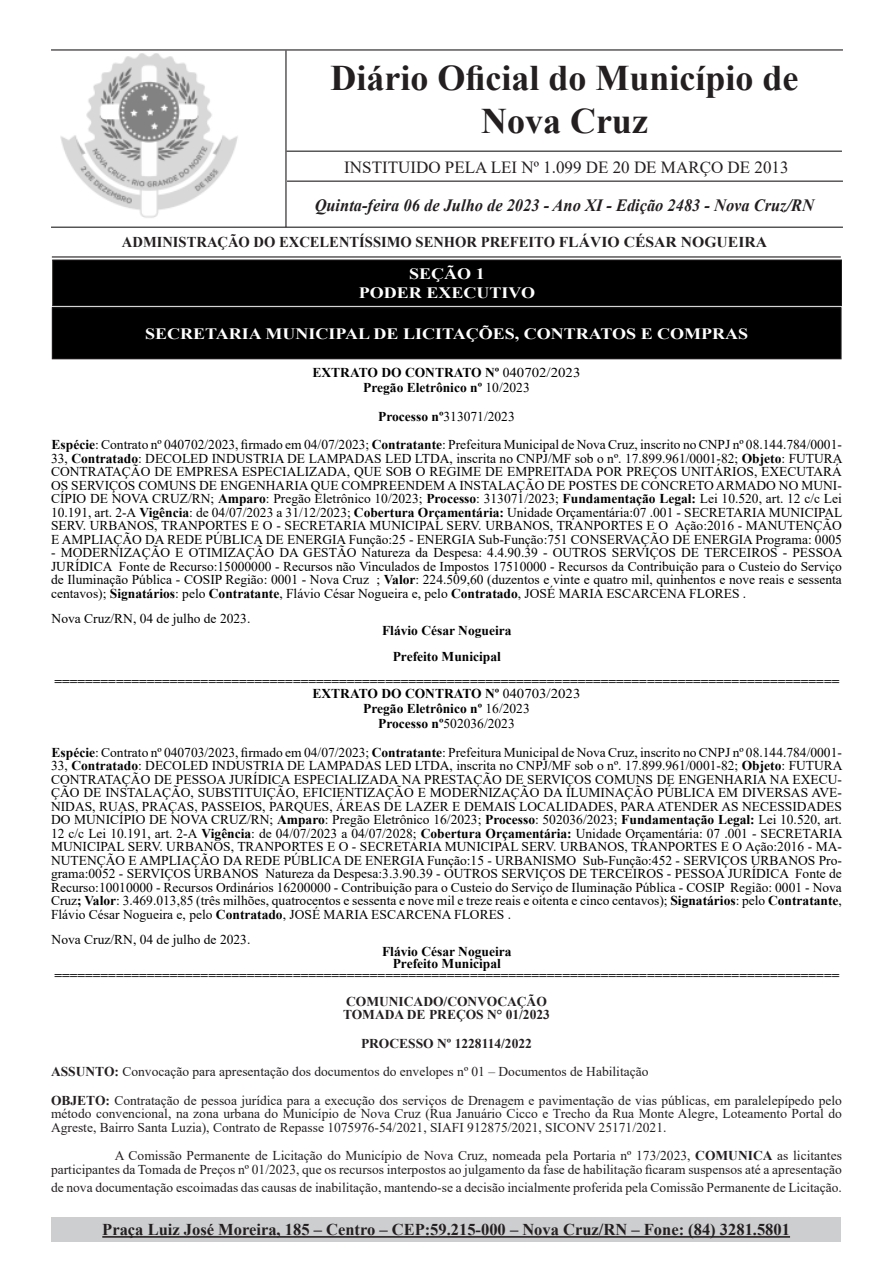
<style>
.page{position:relative;width:893px;height:1263px;background:#fff}
.page>*{position:absolute;margin:0;border:0;box-sizing:border-box;transform-origin:0 0}
.t1{font:700 36px/43.2px "Times New Roman";color:#231f20;text-align:center}
.t2{font:italic 700 17.25px "Times New Roman";color:#231f20;scale:.95 1}
.t3{font:16.95px "Times New Roman";color:#231f20}
.t4{font:700 16.5px "Times New Roman";color:#231f20}
.t5{font:700 15.75px "Times New Roman";color:#fff;scale:1.14 1}
.t6{font:700 15px "Times New Roman";color:#231f20}
.No_Spacing{font:13.5px/13.5px "Times New Roman";color:#000;text-align:justify}
.t7{font:13.5px/13.5px "Times New Roman";color:#231f20;text-align:justify}
.No_Spacing-2{font:700 13.5px "Times New Roman";color:#000}
.Normal__Web_1{font:700 13.5px "Times New Roman";color:#231f20}
.s1{font-weight:400}
.s2{font-weight:700}
</style>
<div class="page">
<img style="left:54px;top:53px;width:231px;height:174px">
<hr style="left:51px;top:49px;width:792px;height:2px;background:#231f20">
<hr style="left:51px;top:227px;width:792px;height:1px;background:#231f20">
<hr style="left:52px;top:256px;width:789px;height:1px;background:#231f20">
<hr style="left:285px;top:51px;width:2px;height:176px;background:#231f20">
<hr style="left:287px;top:151px;width:555px;height:1px;background:#231f20">
<hr style="left:287px;top:181px;width:556px;height:1px;background:#231f20">
<div style="left:51px;top:1217px;width:790px;height:25px;background:#cdced0"></div>
<hr style="left:102px;top:1236px;width:688px;height:2px;background:#231f20">
<div style="left:53px;top:260px;width:788px;height:46px;background:#000"></div>
<div style="left:52px;top:259px;width:790px;height:47px;border:1px solid #231f20"></div>
<div style="left:52px;top:308px;width:789px;height:51px;background:#000"></div>
<div style="left:52px;top:307px;width:790px;height:52px;border:1px solid #231f20"></div>
<p class="t1" style="left:330px;top:55px;width:470px">Diário Oficial do Município de<br>Nova Cruz</p>
<p class="t3" style="left:344px;top:155px;width:446px">INSTITUIDO PELA LEI Nº 1.099 DE 20 DE MARÇO DE 2013</p>
<p class="t2" style="left:315px;top:193px;width:527px">Quinta-feira 06 de Julho de 2023 - Ano XI - Edição 2483 - Nova Cruz/RN</p>
<p class="t6" style="left:122px;top:231px;width:647px">ADMINISTRAÇÃO DO EXCELENTÍSSIMO SENHOR PREFEITO FLÁVIO CÉSAR NOGUEIRA</p>
<p class="t5" style="left:409px;top:262px;width:68px">SEÇÃO 1</p>
<p class="t5" style="left:359px;top:281px;width:156px">PODER EXECUTIVO</p>
<p class="t5" style="left:145px;top:322px;width:530px">SECRETARIA MUNICIPAL DE LICITAÇÕES, CONTRATOS E COMPRAS</p>
<p class="No_Spacing-2" style="left:312px;top:363px;width:269px">EXTRATO DO CONTRATO Nº <span class="s1">040702/2023</span></p>
<p class="No_Spacing-2" style="left:363px;top:378px;width:168px">Pregão Eletrônico nº <span class="s1">10/2023</span></p>
<p class="No_Spacing" style="left:378px;top:409px;width:138px"><span class="s2">Processo nº</span>313071/2023</p>
<p class="No_Spacing" style="left:51px;top:437px;width:793px"><span class="s2">Espécie</span>: Contrato nº 040702/2023, firmado em 04/07/2023; <span class="s2">Contratante</span>: Prefeitura Municipal de Nova Cruz, inscrito no CNPJ nº 08.144.784/0001- 33, <span class="s2">Contratado</span>: DECOLED INDUSTRIA DE LAMPADAS LED LTDA, inscrita no CNPJ/MF sob o nº. 17.899.961/0001-82; <span class="s2">Objeto</span>: FUTURA CONTRATAÇÃO DE EMPRESA ESPECIALIZADA, QUE SOB O REGIME DE EMPREITADA POR PREÇOS UNITÁRIOS, EXECUTARÁ OS SERVIÇOS COMUNS DE ENGENHARIA QUE COMPREENDEM A INSTALAÇÃO DE POSTES DE CONCRETO ARMADO NO MUNI-CÍPIO DE NOVA CRUZ/RN; <span class="s2">Amparo</span>: Pregão Eletrônico 10/2023; <span class="s2">Processo</span>: 313071/2023; <span class="s2">Fundamentação Legal:</span> Lei 10.520, art. 12 c/c Lei 10.191, art. 2-A <span class="s2">Vigência</span>: de 04/07/2023 a 31/12/2023; <span class="s2">Cobertura Orçamentária:</span> Unidade Orçamentária:07 .001 - SECRETARIA MUNICIPAL SERV. URBANOS, TRANPORTES E O - SECRETARIA MUNICIPAL SERV. URBANOS, TRANPORTES E O Ação:2016 - MANUTENÇÃO E AMPLIAÇÃO DA REDE PÚBLICA DE ENERGIA Função:25 - ENERGIA Sub-Função:751 CONSERVAÇÃO DE ENERGIA Programa: 0005</p>
<p class="No_Spacing" style="left:51px;top:545px;width:793px">- MODERNIZAÇÃO E OTIMIZAÇÃO DA GESTÃO Natureza da Despesa: 4.4.90.39 - OUTROS SERVIÇOS DE TERCEIROS - PESSOA JURÍDICA Fonte de Recurso:15000000 - Recursos não Vinculados de Impostos 17510000 - Recursos da Contribuição para o Custeio do Serviço de Iluminação Pública - COSIP Região: 0001 - Nova Cruz ; <span class="s2">Valor</span>: 224.509,60 (duzentos e vinte e quatro mil, quinhentos e nove reais e sessenta centavos); <span class="s2">Signatários</span>: pelo <span class="s2">Contratante</span>, Flávio César Nogueira e, pelo <span class="s2">Contratado</span>, JOSÉ MARIA ESCARCENA FLORES .</p>
<p class="No_Spacing" style="left:52px;top:611px;width:200px">Nova Cruz/RN, 04 de julho de 2023.</p>
<p class="No_Spacing-2" style="left:382px;top:621px;width:131px">Flávio César Nogueira</p>
<p class="No_Spacing-2" style="left:393px;top:646px;width:110px">Prefeito Municipal</p>
<p class="No_Spacing-2" style="left:54px;top:672px;width:786px">======================================================================================================</p>
<p class="No_Spacing-2" style="left:312px;top:684px;width:269px">EXTRATO DO CONTRATO Nº <span class="s1">040703/2023</span></p>
<p class="No_Spacing-2" style="left:363px;top:699px;width:168px">Pregão Eletrônico nº <span class="s1">16/2023</span></p>
<p class="No_Spacing" style="left:378px;top:717px;width:138px"><span class="s2">Processo nº</span>502036/2023</p>
<p class="No_Spacing" style="left:51px;top:745px;width:793px"><span class="s2">Espécie</span>: Contrato nº 040703/2023, firmado em 04/07/2023; <span class="s2">Contratante</span>: Prefeitura Municipal de Nova Cruz, inscrito no CNPJ nº 08.144.784/0001- 33, <span class="s2">Contratado</span>: DECOLED INDUSTRIA DE LAMPADAS LED LTDA, inscrita no CNPJ/MF sob o nº. 17.899.961/0001-82; <span class="s2">Objeto</span>: FUTURA CONTRATAÇÃO DE PESSOA JURÍDICA ESPECIALIZADA NA PRESTAÇÃO DE SERVIÇOS COMUNS DE ENGENHARIA NA EXECU-ÇÃO DE INSTALAÇÃO, SUBSTITUIÇÃO, EFICIENTIZAÇÃO E MODERNIZAÇÃO DA ILUMINAÇÃO PÚBLICA EM DIVERSAS AVE-NIDAS, RUAS, PRAÇAS, PASSEIOS, PARQUES, ÁREAS DE LAZER E DEMAIS LOCALIDADES, PARA ATENDER AS NECESSIDADES DO MUNICÍPIO DE NOVA CRUZ/RN; <span class="s2">Amparo</span>: Pregão Eletrônico 16/2023; <span class="s2">Processo</span>: 502036/2023; <span class="s2">Fundamentação Legal:</span> Lei 10.520, art.<br>12 c/c Lei 10.191, art. 2-A <span class="s2">Vigência</span>: de 04/07/2023 a 04/07/2028; <span class="s2">Cobertura Orçamentária:</span> Unidade Orçamentária: 07 .001 - SECRETARIA MUNICIPAL SERV. URBANOS, TRANPORTES E O - SECRETARIA MUNICIPAL SERV. URBANOS, TRANPORTES E O Ação:2016 - MA-NUTENÇÃO E AMPLIAÇÃO DA REDE PÚBLICA DE ENERGIA Função:15 - URBANISMO Sub-Função:452 - SERVIÇOS URBANOS Pro&shy;grama:0052 - SERVIÇOS URBANOS Natureza da Despesa:3.3.90.39 - OUTROS SERVIÇOS DE TERCEIROS - PESSOA JURÍDICA Fonte de Recurso:10010000 - Recursos Ordinários 16200000 - Contribuição para o Custeio do Serviço de Iluminação Pública - COSIP Região: 0001 - Nova Cruz<span class="s2">; Valor</span>: 3.469.013,85 (três milhões, quatrocentos e sessenta e nove mil e treze reais e oitenta e cinco centavos); <span class="s2">Signatários</span>: pelo <span class="s2">Contratante</span>, Flávio César Nogueira e, pelo <span class="s2">Contratado</span>, JOSÉ MARIA ESCARCENA FLORES .</p>
<p class="No_Spacing" style="left:52px;top:933px;width:200px">Nova Cruz/RN, 04 de julho de 2023.</p>
<p class="No_Spacing-2" style="left:382px;top:942px;width:131px">Flávio César Nogueira</p>
<p class="No_Spacing-2" style="left:393px;top:954px;width:110px">Prefeito Municipal</p>
<p class="No_Spacing-2" style="left:54px;top:966px;width:786px">======================================================================================================</p>
<p class="Normal__Web_1" style="left:346px;top:992px;width:202px">COMUNICADO/CONVOCAÇÃO</p>
<p class="Normal__Web_1" style="left:343px;top:1005px;width:208px">TOMADA DE PREÇOS N° 01/2023</p>
<p class="Normal__Web_1" style="left:361px;top:1034px;width:172px">PROCESSO Nº 1228114/2022</p>
<p class="t7" style="left:51px;top:1065px;width:599px"><span class="s2">ASSUNTO:</span> Convocação para apresentação dos documentos do envelopes nº 01 – Documentos de Habilitação</p>
<p class="t7" style="left:51px;top:1093px;width:792px"><span class="s2">OBJETO:</span> Contratação de pessoa jurídica para a execução dos serviços de Drenagem e pavimentação de vias públicas, em paralelepípedo pelo método convencional, na zona urbana do Município de Nova Cruz (Rua Januário Cicco e Trecho da Rua Monte Alegre, Loteamento Portal do Agreste, Bairro Santa Luzia), Contrato de Repasse 1075976-54/2021, SIAFI 912875/2021, SICONV 25171/2021.</p>
<p class="t7" style="left:51px;top:1149px;width:792px;text-align:right">A Comissão Permanente de Licitação do Município de Nova Cruz, nomeada pela Portaria nº 173/2023, <span class="s2">COMUNICA</span> as licitantes participantes da Tomada de Preços nº 01/2023, que os recursos interpostos ao julgamento da fase de habilitação ficaram suspensos até a apresentação</p>
<p class="t7" style="left:51px;top:1180px;width:792px">de nova documentação escoimadas das causas de inabilitação, mantendo-se a decisão incialmente proferida pela Comissão Permanente de Licitação.</p>
<p class="t4" style="left:102px;top:1218px;width:689px">Praça Luiz José Moreira, 185 – Centro – CEP:59.215-000 – Nova Cruz/RN – Fone: (84) 3281.5801</p>
</div>
